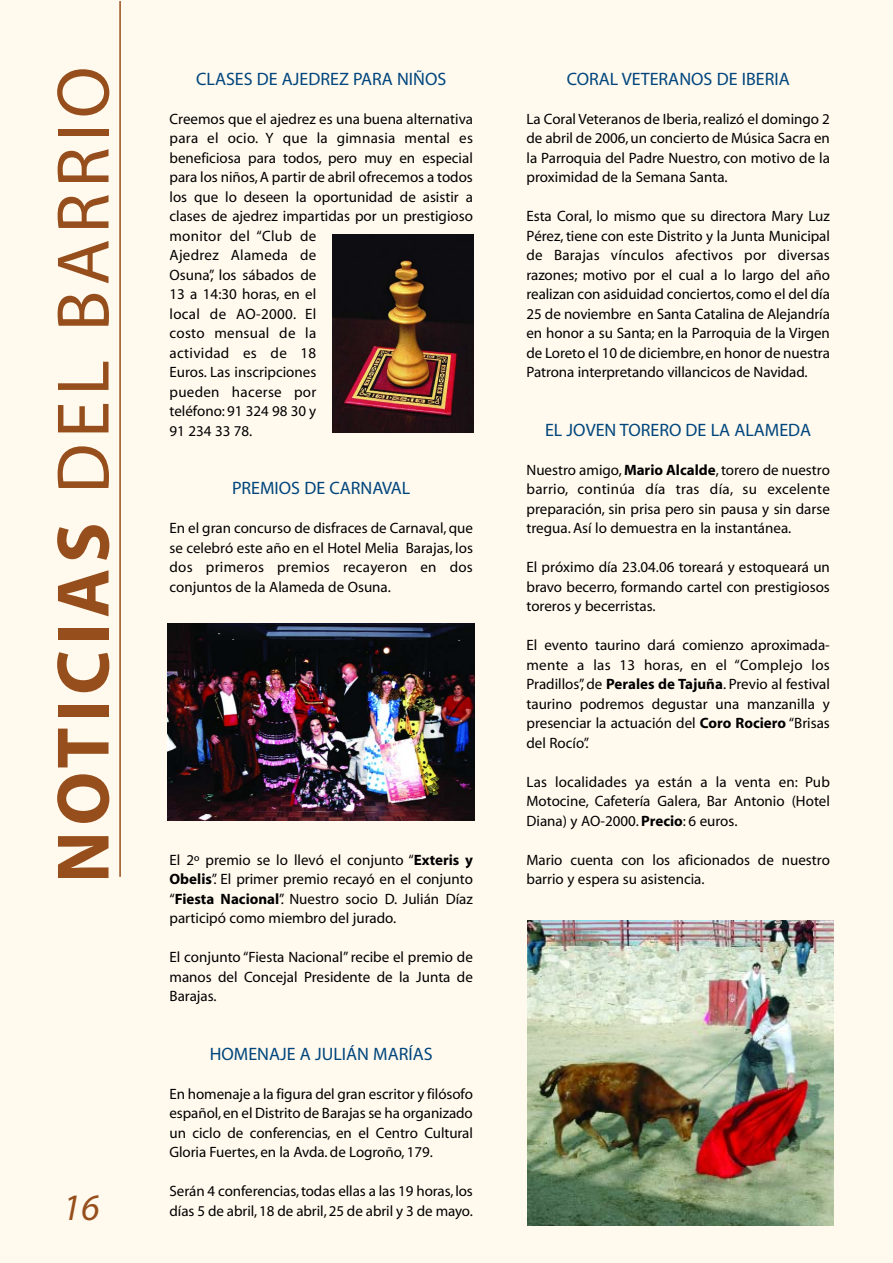
<style>
.page{position:relative;width:893px;height:1263px;background:#fff}
.page>*{position:absolute;margin:0;border:0;box-sizing:border-box;transform-origin:0 0}
.t1{font:75px "Myriad";letter-spacing:.075em;color:#964f1c}
.t2{font:italic 37.5px "Myriad";color:#964f1c}
.t3{font:18px "Myriad";color:#00467d}
.t4{font:15px/19.5px "Myriad";color:#000;text-align:justify}
.s1{font-weight:700}
</style>
<div class="page">
<div style="left:0;top:0;width:892px;height:1263px;background:#fff9ee"></div>
<hr style="left:119px;top:1px;width:2px;height:876px;background:#964f1c">
<img style="left:333px;top:234px;width:140px;height:199px">
<img style="left:527px;top:920px;width:307px;height:306px">
<img style="left:168px;top:624px;width:306px;height:196px">
<h1 class="t1" style="left:55px;top:883px;width:818px;rotate:-90deg"><span class="s1">NOTICIAS</span> DEL BARRIO</h1>
<p class="t3" style="left:196px;top:72px;width:252px">CLASES DE AJEDREZ PARA NIÑOS</p>
<p class="t4" style="left:170px;top:110px;width:305px;text-align:left">Creemos que el ajedrez es una buena alternativa para el ocio. Y que la gimnasia mental es beneficiosa para todos, pero muy en especial para los niños, A partir de abril ofrecemos a todos los que lo deseen la oportunidad de asistir a clases de ajedrez impartidas por un prestigioso monitor del “Club de<br>Ajedrez Alameda de<br>Osuna”, los sábados de<br>13 a 14:30 horas, en el<br>local de AO-2000. El<br>costo mensual de la<br>actividad es de 18<br>Euros. Las inscripciones<br>pueden hacerse por<br>teléfono: 91 324 98 30 y<br>91 234 33 78.</p>
<p class="t3" style="left:232px;top:482px;width:180px">PREMIOS DE CARNAVAL</p>
<p class="t4" style="left:170px;top:520px;width:305px">En el gran concurso de disfraces de Carnaval, que se celebró este año en el Hotel Melia Barajas, los dos primeros premios recayeron en dos conjuntos de la Alameda de Osuna.</p>
<p class="t4" style="left:170px;top:851px;width:305px">El 2º premio se lo llevó el conjunto “<span class="s1">Exteris y Obelis</span>”. El primer premio recayó en el conjunto “<span class="s1">Fiesta Nacional</span>”. Nuestro socio D. Julián Díaz participó como miembro del jurado.</p>
<p class="t4" style="left:170px;top:949px;width:305px">El conjunto “Fiesta Nacional” recibe el premio de manos del Concejal Presidente de la Junta de Barajas.</p>
<h2 class="t2" style="left:63px;top:1193px;width:38px">16</h2>
<p class="t3" style="left:210px;top:1047px;width:224px">HOMENAJE A JULIÁN MARÍAS</p>
<p class="t4" style="left:170px;top:1085px;width:305px">En homenaje a la figura del gran escritor y filósofo español, en el Distrito de Barajas se ha organizado un ciclo de conferencias, en el Centro Cultural Gloria Fuertes, en la Avda. de Logroño, 179.</p>
<p class="t4" style="left:170px;top:1183px;width:305px">Serán 4 conferencias, todas ellas a las 19 horas, los días 5 de abril, 18 de abril, 25 de abril y 3 de mayo.</p>
<p class="t3" style="left:567px;top:72px;width:224px">CORAL VETERANOS DE IBERIA</p>
<p class="t4" style="left:526px;top:110px;width:305px">La Coral Veteranos de Iberia, realizó el domingo 2 de abril de 2006, un concierto de Música Sacra en la Parroquia del Padre Nuestro, con motivo de la proximidad de la Semana Santa.</p>
<p class="t4" style="left:526px;top:208px;width:305px">Esta Coral, lo mismo que su directora Mary Luz Pérez, tiene con este Distrito y la Junta Municipal de Barajas vínculos afectivos por diversas razones; motivo por el cual a lo largo del año realizan con asiduidad conciertos, como el del día 25 de noviembre en Santa Catalina de Alejandría en honor a su Santa; en la Parroquia de la Virgen de Loreto el 10 de diciembre, en honor de nuestra Patrona interpretando villancicos de Navidad.</p>
<p class="t3" style="left:545px;top:423px;width:268px">EL JOVEN TORERO DE LA ALAMEDA</p>
<p class="t4" style="left:526px;top:461px;width:305px">Nuestro amigo, <span class="s1">Mario Alcalde</span>, torero de nuestro barrio, continúa día tras día, su excelente preparación, sin prisa pero sin pausa y sin darse tregua. Así lo demuestra en la instantánea.</p>
<p class="t4" style="left:526px;top:559px;width:305px">El próximo día 23.04.06 toreará y estoqueará un bravo becerro, formando cartel con prestigiosos toreros y becerristas.</p>
<p class="t4" style="left:526px;top:637px;width:305px">El evento taurino dará comienzo aproximada&shy;mente a las 13 horas, en el “Complejo los Pradillos”, de <span class="s1">Perales de Tajuña</span>. Previo al festival taurino podremos degustar una manzanilla y presenciar la actuación del <span class="s1">Coro Rociero</span> “Brisas del Rocío”.</p>
<p class="t4" style="left:526px;top:773px;width:305px">Las localidades ya están a la venta en: Pub Motocine, Cafetería Galera, Bar Antonio (Hotel Diana) y AO-2000. <span class="s1">Precio</span>: 6 euros.</p>
<p class="t4" style="left:526px;top:851px;width:305px">Mario cuenta con los aficionados de nuestro barrio y espera su asistencia.</p>
</div>
